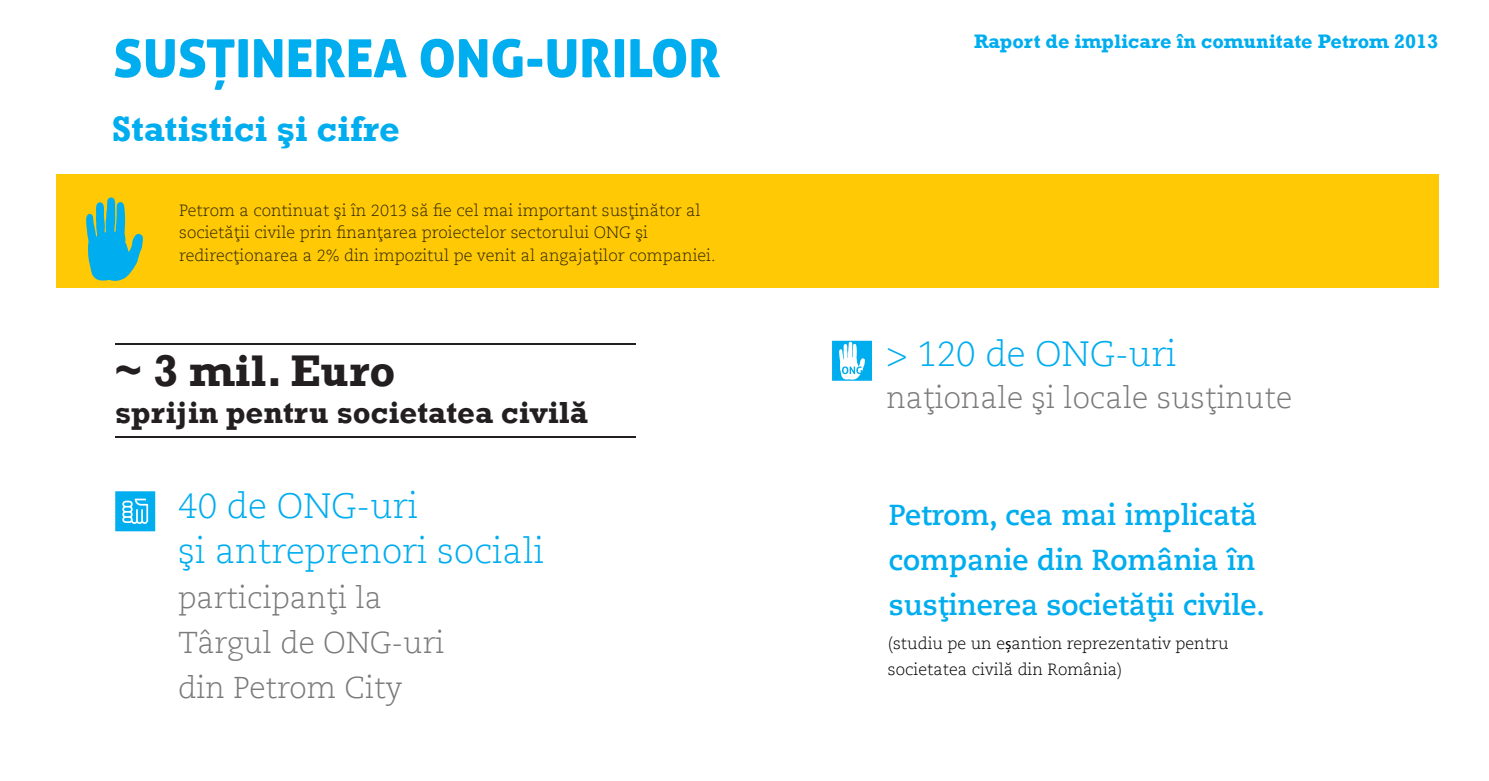
<style>
.page{position:relative;width:1489px;height:781px;background:#fff}
.page>*{position:absolute;margin:0;border:0;box-sizing:border-box;transform-origin:0 0}
.t1{font:52.5px "Aller Display";color:#00adee}
.t2{font:45.38px "Rockwell Std Bold RO";color:#231f20}
.t3{font:36.25px "Rockwell Std Bold RO";color:#00adee}
.t4{font:35px/45px "Caecilia LT Std Light RO";color:#00adee}
.t5{font:31.25px "Rockwell Std Bold RO";color:#231f20}
.t6{font:30px/45px "Caecilia LT Std Light RO";color:rgb(35 31 32/.6)}
.t7{font:28.75px/45px "Caecilia LT Std Bold RO";color:#00adee}
.t8{font:20px "Rockwell Std Bold RO";color:#00adee}
.t9{font:16.25px/22.5px "Caecilia LT Std Light RO";color:rgb(0 0 0/.8)}
.t10{font:16.25px/25px "Caecilia LT Std Light RO";color:#000}
.s1{font-family:"Myriad Pro"}
</style>
<div class="page">
<div style="left:56px;top:174px;width:1382px;height:113px;background:#ffca05"></div>
<svg style="left:86px;top:197px;width:57px;height:84px"></svg>
<svg style="left:115px;top:491px;width:40px;height:40px;background:#2ebbf0"></svg>
<hr style="left:115px;top:436px;width:521px;height:1px;background:#231f20">
<hr style="left:115px;top:343px;width:521px;height:1px;background:#231f20">
<svg style="left:832px;top:340px;width:40px;height:40px"></svg>
<h1 class="t1" style="left:113px;top:25px;width:609px">SUSȚINEREA ONG-URILOR</h1>
<p class="t8" style="left:974px;top:30px;width:465px">Raport de implicare în comunitate Petrom 2013</p>
<h3 class="t3" style="left:112px;top:107px;width:289px">Statistici și cifre</h3>
<p class="t9" style="left:179px;top:198px;width:538px">Petrom a continuat şi în 2013 să fie cel mai important susţinător al societăţii civile prin finanţarea proiectelor sectorului ONG şi redirecţionarea a 2% din impozitul pe venit al angajaţilor companiei.</p>
<h2 class="t2" style="left:115px;top:343px;width:282px">~ 3 mil. Euro</h2>
<h3 class="t5" style="left:115px;top:394px;width:474px">sprijin pentru societatea civilă</h3>
<h3 class="t4" style="left:178px;top:483px;width:367px">40 de ONG-uri<br>şi antreprenori sociali</h3>
<h3 class="t6" style="left:178px;top:575px;width:268px">participanţi la<br>Târgul de ONG-uri din Petrom City</h3>
<h3 class="t4" style="left:886px;top:331px;width:291px">&gt; 120 de ONG-uri</h3>
<h3 class="t6" style="left:886px;top:375px;width:407px">naţionale şi locale susţinute</h3>
<h3 class="t7" style="left:888px;top:491px;width:378px">Petrom, cea mai implicată companie din România în susţinerea societăţii civile.</h3>
<p class="t10" style="left:888px;top:631px;width:342px">(studiu pe un e<span class="s1">ș</span>antion reprezentativ pentru societatea civilă din România)</p>
</div>
